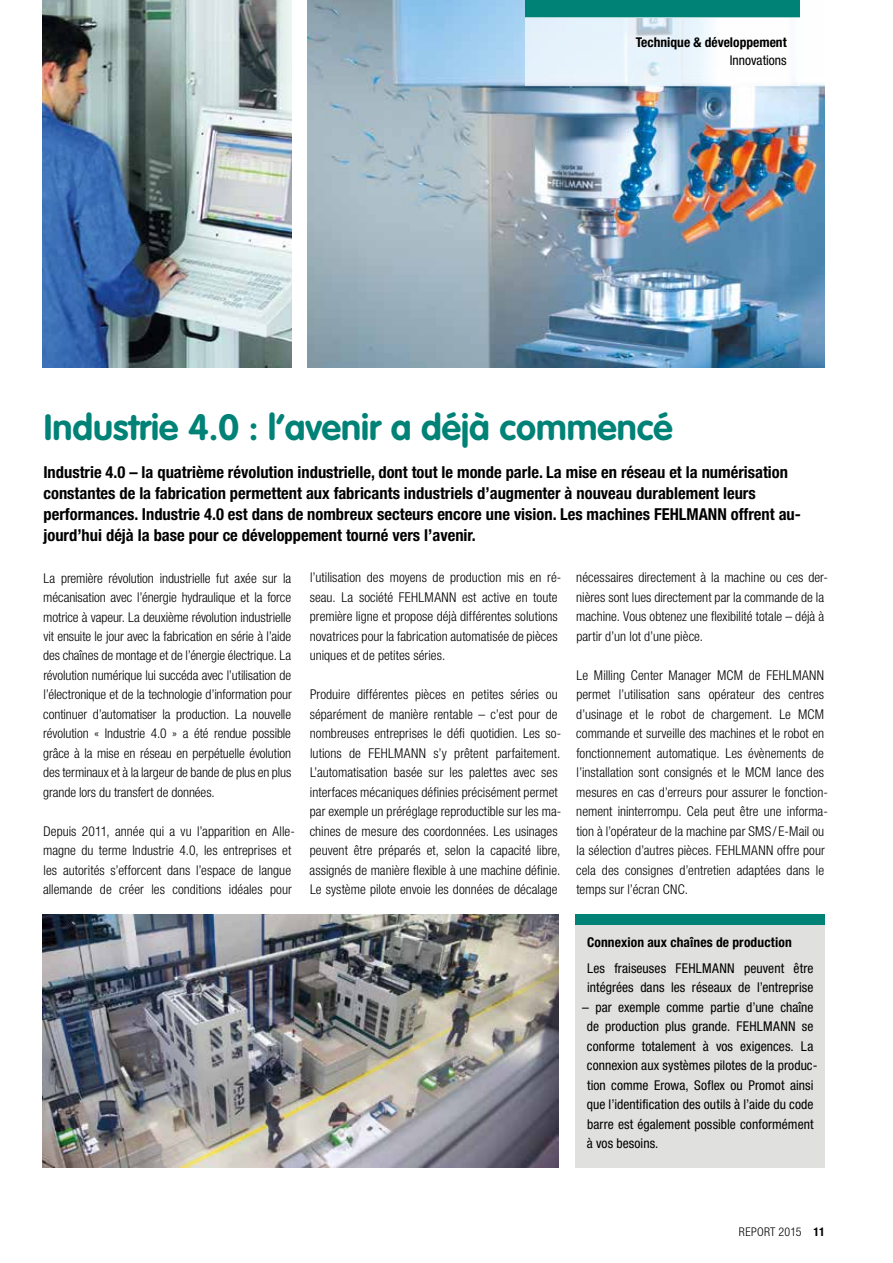
<style>
.page{position:relative;width:893px;height:1263px;background:#fff}
.page>*{position:absolute;margin:0;border:0;box-sizing:border-box;transform-origin:0 0}
.t1{font:700 36px "VAG Rounded";color:#008277}
.t2{font:700 condensed 16.5px/21px "Helvetica Neue";color:#000}
.t3{font:300 condensed 13.5px/19.5px "Helvetica Neue";letter-spacing:.005em;color:#000}
.t4{font:condensed 13.5px/19.5px "Helvetica Neue";letter-spacing:.005em;color:#000}
.t5{font:700 condensed 13.5px "Helvetica Neue";letter-spacing:.005em;color:#000}
.t6{font:300 condensed 12px "Helvetica Neue";letter-spacing:.025em;color:#000}
.s1{font-weight:700}
</style>
<div class="page">
<img style="left:43px;top:0;width:249px;height:368px">
<img style="left:308px;top:0;width:517px;height:368px">
<div style="left:525px;top:0;width:274px;height:17px;background:#008277"></div>
<svg style="left:525px;top:17px;width:274px;height:68px;fill:#e8f4fc"></svg>
<div style="left:575px;top:914px;width:250px;height:253px;background:#e0e0df"></div>
<div style="left:575px;top:914px;width:250px;height:11px;background:#008277"></div>
<img style="left:43px;top:914px;width:515px;height:253px">
<p class="t5" style="left:636px;top:34px;width:152px">Technique &amp; développement</p>
<p class="t4" style="left:730px;top:50px;width:58px">Innovations</p>
<h1 class="t1" style="left:44px;top:406px;width:631px">Industrie 4.0 : l’avenir a déjà commencé</h1>
<p class="t2" style="left:43px;top:461px;width:759px">Industrie 4.0 – la quatrième révolution industrielle, dont tout le monde parle. La mise en réseau et la numérisation constantes de la fabrication permettent aux fabricants industriels d’augmenter à nouveau durablement leurs performances. Industrie 4.0 est dans de nombreux secteurs encore une vision. Les machines FEHLMANN offrent au&shy;jourd’hui déjà la base pour ce développement tourné vers l’avenir.</p>
<p class="t3" style="left:43px;top:568px;width:250px;text-align:justify">La première révolution industrielle fut axée sur la mécanisation avec l’énergie hydraulique et la force motrice à vapeur. La deuxième révolution industrielle vit ensuite le jour avec la fabrication en série à l’aide des chaînes de montage et de l’énergie électrique. La révolution numérique lui succéda avec l’utilisation de l’électronique et de la technologie d’information pour continuer d’automatiser la production. La nouvelle révolution « Industrie 4.0 » a été rendue possible grâce à la mise en réseau en perpétuelle évolution des terminaux et à la largeur de bande de plus en plus grande lors du transfert de données.</p>
<p class="t3" style="left:43px;top:821px;width:253px">Depuis 2011, année qui a vu l’apparition en Alle&shy;magne du terme Industrie 4.0, les entreprises et les autorités s’efforcent dans l’espace de langue allemande de créer les conditions idéales pour</p>
<p class="t3" style="left:310px;top:568px;width:253px">l’utilisation des moyens de production mis en ré&shy;seau. La société FEHLMANN est active en toute première ligne et propose déjà différentes solutions novatrices pour la fabrication automatisée de pièces uniques et de petites séries.</p>
<p class="t3" style="left:310px;top:685px;width:253px">Produire différentes pièces en petites séries ou séparément de manière rentable – c’est pour de nombreuses entreprises le défi quotidien. Les so&shy;lutions de FEHLMANN s’y prêtent parfaitement.<br>L’automatisation basée sur les palettes avec ses interfaces mécaniques définies précisément permet par exemple un préréglage reproductible sur les ma&shy;chines de mesure des coordonnées. Les usinages peuvent être préparés et, selon la capacité libre, assignés de manière flexible à une machine définie.<br>Le système pilote envoie les données de décalage</p>
<p class="t3" style="left:576px;top:568px;width:253px">nécessaires directement à la machine ou ces der&shy;nières sont lues directement par la commande de la machine. Vous obtenez une flexibilité totale – déjà à partir d’un lot d’une pièce.</p>
<p class="t3" style="left:576px;top:665px;width:253px">Le Milling Center Manager MCM de FEHLMANN permet l’utilisation sans opérateur des centres d’usinage et le robot de chargement. Le MCM commande et surveille des machines et le robot en fonctionnement automatique. Les évènements de l’installation sont consignés et le MCM lance des mesures en cas d’erreurs pour assurer le fonction&shy;nement ininterrompu. Cela peut être une informa&shy;tion à l’opérateur de la machine par SMS / E-Mail ou la sélection d’autres pièces. FEHLMANN offre pour cela des consignes d’entretien adaptées dans le temps sur l’écran CNC.</p>
<p class="t5" style="left:587px;top:934px;width:206px">Connexion aux chaînes de production</p>
<p class="t4" style="left:587px;top:958px;width:228px">Les fraiseuses FEHLMANN peuvent être intégrées dans les réseaux de l’entreprise</p>
<p class="t4" style="left:587px;top:997px;width:232px;text-indent:-5px">– par exemple comme partie d’une chaîne de production plus grande. FEHLMANN se conforme totalement à vos exigences. La connexion aux systèmes pilotes de la produc&shy;tion comme Erowa, Soflex ou Promot ainsi que l’identification des outils à l’aide du code barre est également possible conformément à vos besoins.</p>
<p class="t6" style="left:739px;top:1225px;width:87px">REPORT 2015 <span class="s1">11</span></p>
</div>
